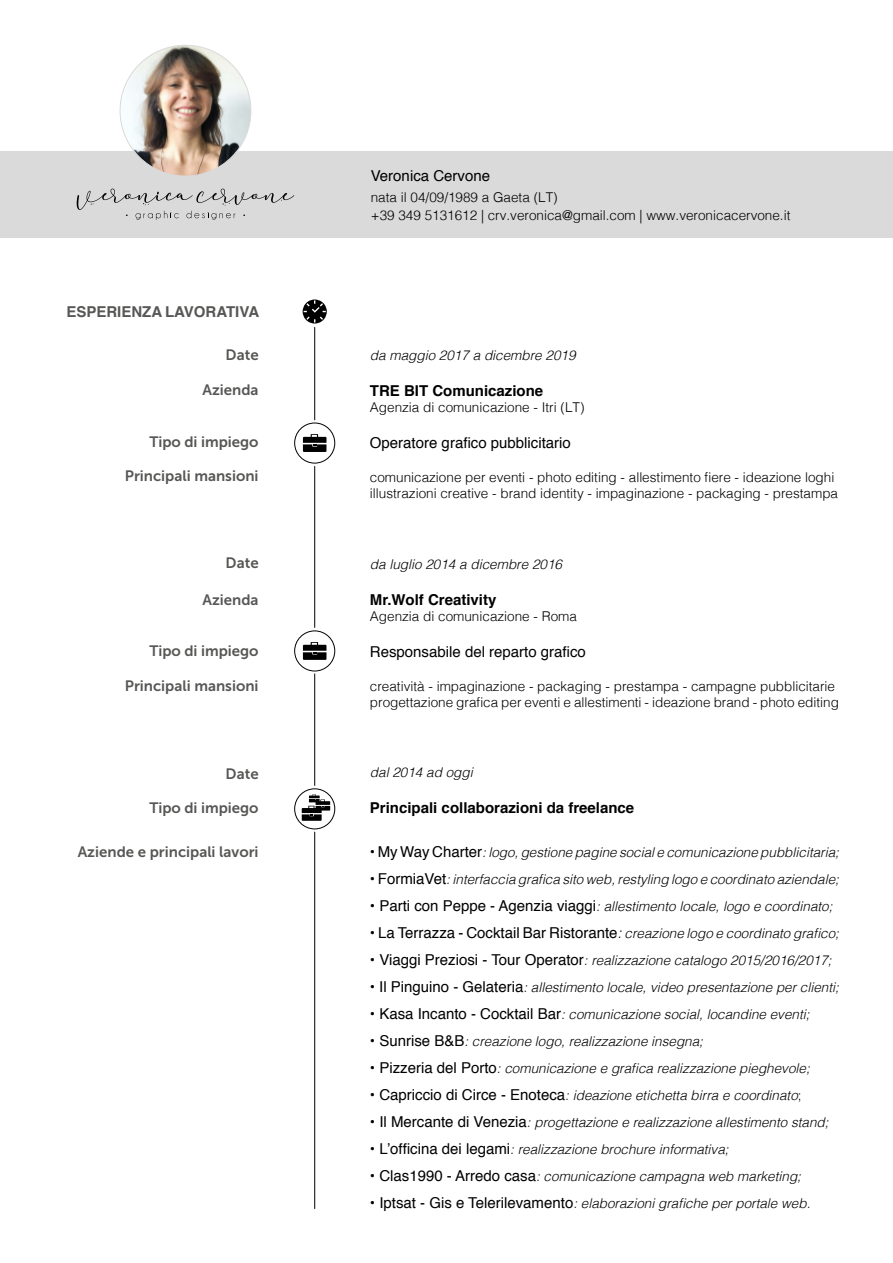
<style>
.page{position:relative;width:893px;height:1263px;background:#fff}
.page>*{position:absolute;margin:0;border:0;box-sizing:border-box;transform-origin:0 0}
.t1{font:15px "Helvetica";color:#000}
.t2{font:15px "Museo Sans 700";color:#575756}
.t3{font:700 15px "Helvetica";color:#000}
.t4{font:700 15px "Helvetica";color:#575756}
.t5{font:italic 300 13.5px "Helvetica";color:#000}
.t6{font:300 13.5px/16.2px "Helvetica";color:#000}
.s1{font-weight:400;font-style:normal;font-size:15px}
.s2{font-weight:300;font-style:italic}
.s3{font-weight:300;font-style:italic;font-size:13.5px}
.s4{font-style:normal}
</style>
<div class="page">
<div style="left:0;top:152px;width:893px;height:86px;background:#dadada"></div>
<hr style="left:314px;top:327px;width:1px;height:93px;background:#000">
<div style="left:294px;top:423px;width:41px;height:40px;border:1px solid #020203;border-radius:50%"></div>
<svg style="left:303px;top:434px;width:23px;height:18px"></svg>
<div style="left:294px;top:630px;width:41px;height:41px;border:1px solid #020203;border-radius:50%"></div>
<svg style="left:303px;top:642px;width:23px;height:18px"></svg>
<svg style="left:295px;top:789px;width:40px;height:40px"></svg>
<div style="left:294px;top:788px;width:41px;height:41px;border:1px solid #020203;border-radius:50%"></div>
<svg style="left:302px;top:794px;width:28px;height:27px"></svg>
<svg style="left:303px;top:299px;width:24px;height:24px"></svg>
<img style="left:120px;top:45px;width:131px;height:131px;border-radius:65px">
<hr style="left:314px;top:832px;width:1px;height:376px;background:#000">
<hr style="left:314px;top:674px;width:1px;height:111px;background:#000">
<hr style="left:314px;top:466px;width:1px;height:161px;background:#000">
<svg style="left:77px;top:189px;width:217px;height:31px"></svg>
<p class="t4" style="left:66px;top:300px;width:194px">ESPERIENZA LAVORATIVA</p>
<p class="t2" style="left:226px;top:347px;width:35px">Date</p>
<p class="t2" style="left:203px;top:381px;width:58px">Azienda</p>
<p class="t2" style="left:149px;top:434px;width:111px">Tipo di impiego</p>
<p class="t2" style="left:125px;top:467px;width:135px">Principali mansioni</p>
<p class="t2" style="left:226px;top:555px;width:35px">Date</p>
<p class="t2" style="left:203px;top:591px;width:58px">Azienda</p>
<p class="t2" style="left:149px;top:643px;width:111px">Tipo di impiego</p>
<p class="t2" style="left:125px;top:677px;width:135px">Principali mansioni</p>
<p class="t2" style="left:226px;top:765px;width:35px">Date</p>
<p class="t2" style="left:149px;top:800px;width:111px">Tipo di impiego</p>
<p class="t2" style="left:78px;top:843px;width:182px">Aziende e principali lavori</p>
<p class="t1" style="left:371px;top:164px;width:121px">Veronica Cervone</p>
<p class="t6" style="left:371px;top:187px;width:421px;line-height:18px">nata il 04/09/1989 a Gaeta (LT)<br>+39 349 5131612 | crv.veronica@gmail.com | www.veronicacervone.it</p>
<p class="t5" style="left:370px;top:343px;width:207px">da maggio 2017 a dicembre 2019</p>
<p class="t3" style="left:370px;top:378px;width:175px">TRE BIT Comunicazione</p>
<p class="t6" style="left:370px;top:398px;width:216px">Agenzia di comunicazione - Itri (LT)</p>
<p class="t1" style="left:370px;top:431px;width:202px">Operatore grafico pubblicitario</p>
<p class="t6" style="left:370px;top:468px;width:470px">comunicazione per eventi - photo editing - allestimento fiere - ideazione loghi illustrazioni creative - brand identity - impaginazione - packaging - prestampa</p>
<p class="t5" style="left:370px;top:552px;width:194px">da luglio 2014 a dicembre 2016</p>
<p class="t3" style="left:370px;top:587px;width:128px">Mr.Wolf Creativity</p>
<p class="t6" style="left:370px;top:607px;width:209px">Agenzia di comunicazione - Roma</p>
<p class="t1" style="left:370px;top:640px;width:217px">Responsabile del reparto grafico</p>
<p class="t6" style="left:370px;top:677px;width:470px">creatività - impaginazione - packaging - prestampa - campagne pubblicitarie progettazione grafica per eventi e allestimenti - ideazione brand - photo editing</p>
<p class="t5" style="left:370px;top:761px;width:104px">dal 2014 ad oggi</p>
<p class="t3" style="left:370px;top:796px;width:266px">Principali collaborazioni da freelance</p>
<p class="t5" style="left:370px;top:840px;width:471px"><span class="s1">• My Way Charter</span>: logo, gestione pagine social e comunicazione pubblicitaria;</p>
<p class="t5" style="left:370px;top:867px;width:470px"><span class="s1">• FormiaVet</span>: interfaccia grafica sito web, restyling logo e coordinato aziendale;</p>
<p class="t5" style="left:370px;top:894px;width:464px"><span class="s1">• Parti con Peppe - Agenzia viaggi</span>: allestimento locale, logo e coordinato;</p>
<p class="t1" style="left:370px;top:921px;width:470px">• La Terrazza - Cocktail Bar Ristorante<span class="s2">:</span> <span class="s3">creazione logo e coordinato grafico;</span></p>
<p class="t5" style="left:370px;top:948px;width:463px"><span class="s1">• Viaggi Preziosi - Tour Operator</span>: realizzazione catalogo 2015/2016/2017;</p>
<p class="t5" style="left:370px;top:975px;width:470px"><span class="s1">• Il Pinguino - Gelateria</span>: allestimento locale, video presentazione per clienti;</p>
<p class="t5" style="left:370px;top:1002px;width:441px"><span class="s1">• Kasa Incanto - Cocktail Bar</span>: comunicazione social, locandine eventi;</p>
<p class="t5" style="left:370px;top:1029px;width:335px"><span class="s1">• Sunrise B&amp;B</span>: creazione logo, realizzazione insegna;</p>
<p class="t5" style="left:370px;top:1056px;width:441px"><span class="s1">• Pizzeria del Porto</span>: comunicazione e grafica realizzazione pieghevole;</p>
<p class="t5" style="left:370px;top:1083px;width:433px"><span class="s1">• Capriccio di Circe - Enoteca</span>: ideazione etichetta birra e coordinato<span class="s4">;</span></p>
<p class="t5" style="left:370px;top:1110px;width:460px"><span class="s1">• Il Mercante di Venezia</span>: progettazione e realizzazione allestimento stand;</p>
<p class="t5" style="left:370px;top:1137px;width:360px"><span class="s1">• L’officina dei legami</span>: realizzazione brochure informativa;</p>
<p class="t5" style="left:370px;top:1164px;width:433px"><span class="s1">• Clas1990 - Arredo casa</span>: comunicazione campagna web marketing;</p>
<p class="t5" style="left:370px;top:1191px;width:442px"><span class="s1">• Iptsat - Gis e Telerilevamento</span>: elaborazioni grafiche per portale web.</p>
</div>
